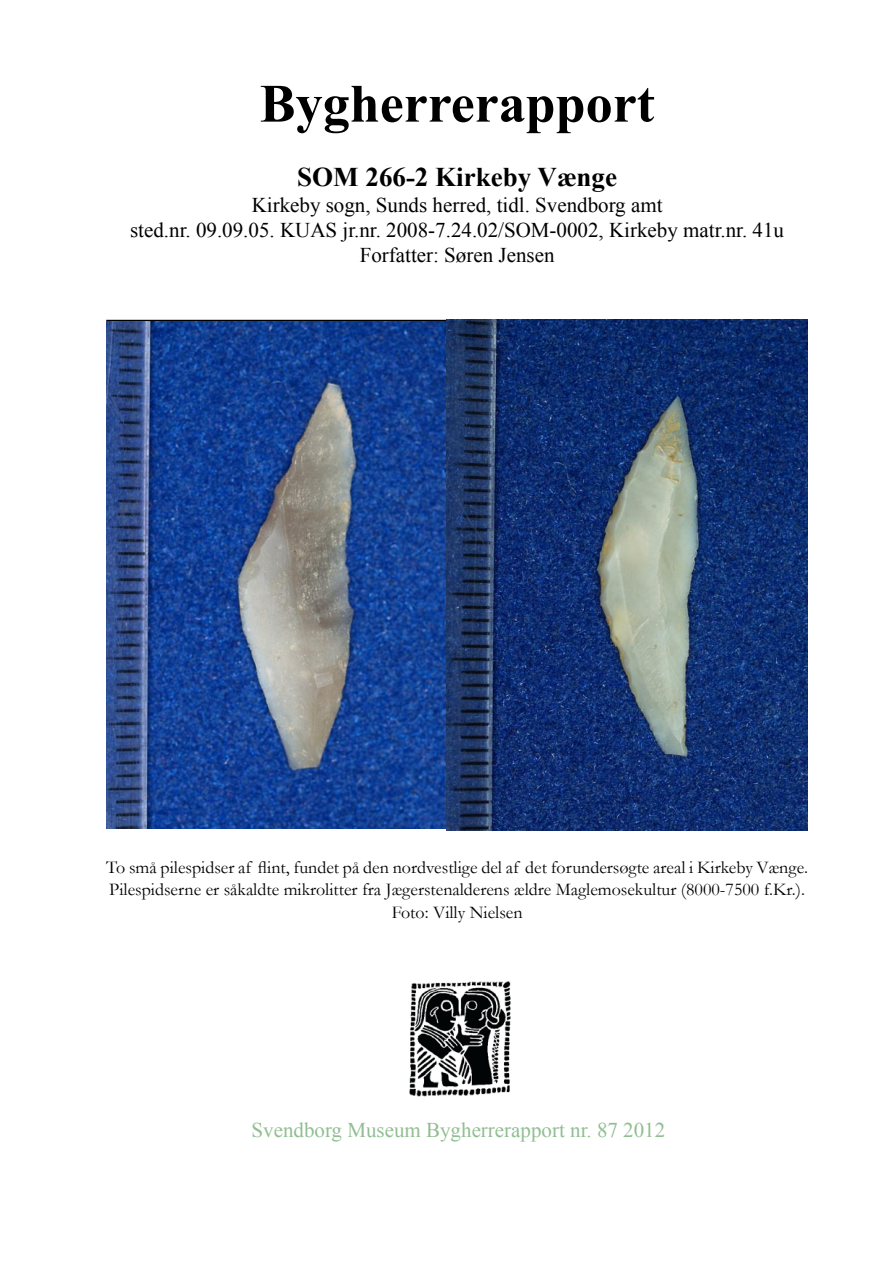
<style>
.page{position:relative;width:893px;height:1263px;background:#fff}
.page>*{position:absolute;margin:0;border:0;box-sizing:border-box;transform-origin:0 0}
.t1{font:700 54px "Times New Roman";color:#000}
.t2{font:700 27px "Times New Roman";color:#000}
.t3{font:21px/25.2px "Times New Roman";color:#000;text-align:center}
.t4{font:21px "Times New Roman";color:#90be92}
.t5{font:18px/22.5px "Garamond";color:#000;text-align:center}
</style>
<div class="page">
<img style="left:409px;top:981px;width:102px;height:115px">
<img style="left:106px;top:321px;width:340px;height:507px">
<img style="left:446px;top:320px;width:362px;height:510px">
<h1 class="t1" style="left:260px;top:66px;width:396px">Bygherrerapport</h1>
<h2 class="t2" style="left:297px;top:159px;width:321px">SOM 266-2 Kirkeby Vænge</h2>
<p class="t3" style="left:130px;top:192px;width:655px">Kirkeby sogn, Sunds herred, tidl. Svendborg amt<br>sted.nr. 09.09.05. KUAS jr.nr. 2008-7.24.02/SOM-0002, Kirkeby matr.nr. 41u<br>Forfatter: Søren Jensen</p>
<p class="t5" style="left:106px;top:855px;width:703px">To små pilespidser af flint, fundet på den nordvestlige del af det forundersøgte areal i Kirkeby Vænge.<br>Pilespidserne er såkaldte mikrolitter fra Jægerstenalderens ældre Maglemosekultur (8000-7500 f.Kr.).<br>Foto: Villy Nielsen</p>
<p class="t4" style="left:251px;top:1116px;width:415px">Svendborg Museum Bygherrerapport nr. 87 2012</p>
</div>
